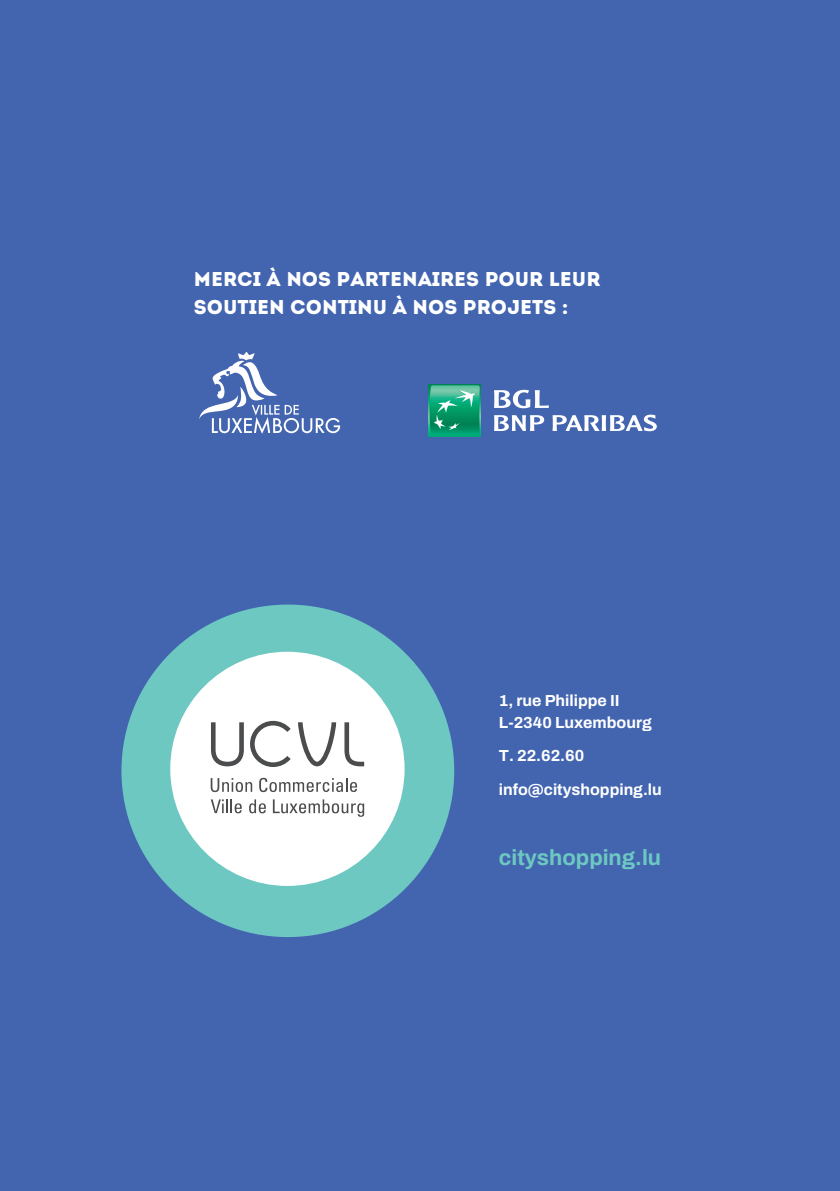
<style>
.page{position:relative;width:840px;height:1191px;background:#fff}
.page>*{position:absolute;margin:0;border:0;box-sizing:border-box;transform-origin:0 0}
.Textes{font:700 22px "Archivo";color:#6dc8c2}
.Textes-2{font:20px/28px "Intro";color:#fff}
.Textes-3{font:700 16px/22px "Archivo";color:#fff}
</style>
<div class="page">
<div style="left:0;top:0;width:839px;height:1191px;background:#4365b0"></div>
<svg style="left:199px;top:352px;width:141px;height:82px"></svg>
<svg style="left:428px;top:384px;width:52px;height:52px"></svg>
<svg style="left:429px;top:385px;width:50px;height:50px;background:#2cab82"></svg>
<svg style="left:494px;top:390px;width:54px;height:18px"></svg>
<svg style="left:494px;top:415px;width:50px;height:16px"></svg>
<svg style="left:552px;top:414px;width:104px;height:17px"></svg>
<div style="left:121px;top:604px;width:333px;height:333px;background:#6dc8c2;border-radius:50%"></div>
<div style="left:170px;top:652px;width:234px;height:234px;background:#fff;border-radius:50%"></div>
<svg style="left:211px;top:721px;width:153px;height:46px"></svg>
<svg style="left:210px;top:778px;width:42px;height:14px"></svg>
<svg style="left:259px;top:778px;width:98px;height:14px"></svg>
<svg style="left:211px;top:799px;width:30px;height:14px"></svg>
<svg style="left:249px;top:799px;width:17px;height:14px"></svg>
<svg style="left:273px;top:799px;width:91px;height:18px"></svg>
<p class="Textes-2" style="left:194px;top:265px;width:408px">MERCI À NOS PARTENAIRES POUR LEUR<br>SOUTIEN CONTINU À NOS PROJETS :</p>
<p class="Textes-3" style="left:498px;top:689px;width:154px">1, rue Philippe II<br>L-2340 Luxembourg</p>
<p class="Textes-3" style="left:498px;top:745px;width:87px">T. 22.62.60</p>
<p class="Textes-3" style="left:498px;top:778px;width:164px">info@cityshopping.lu</p>
<p class="Textes" style="left:498px;top:841px;width:164px">cityshopping.lu</p>
</div>
